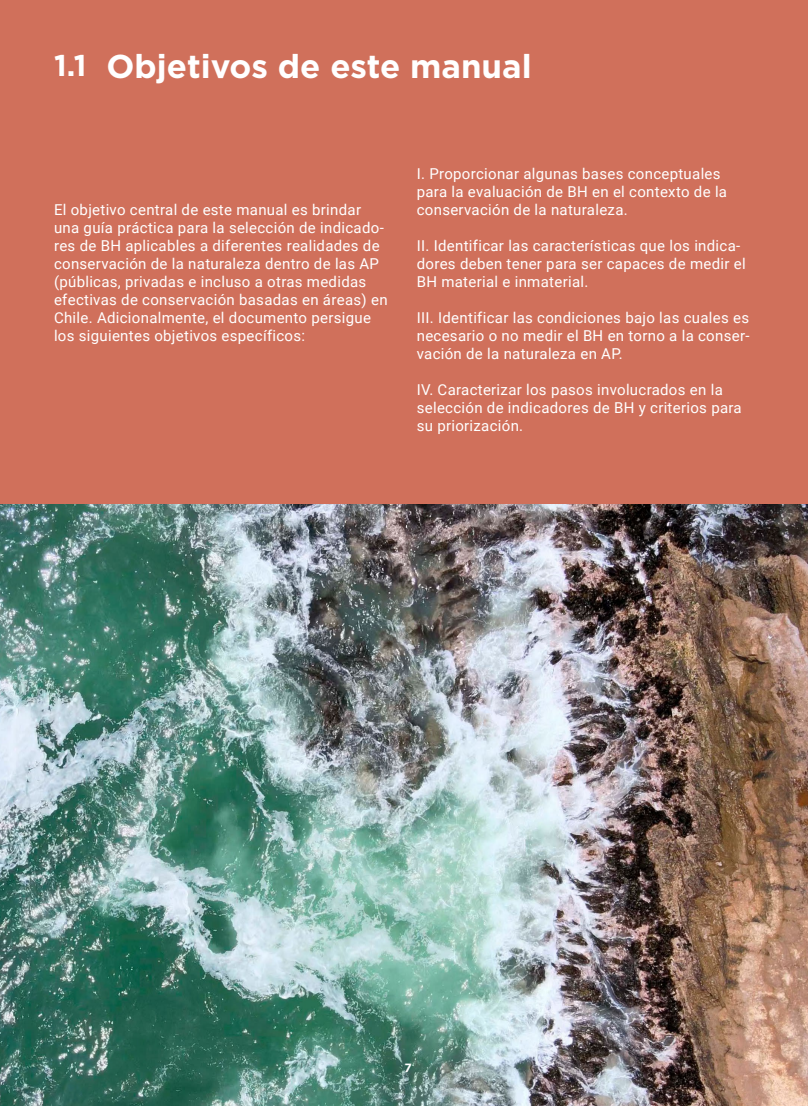
<style>
.page{position:relative;width:808px;height:1106px;background:#fff}
.page>*{position:absolute;margin:0;border:0;box-sizing:border-box;transform-origin:0 0}
.t1{font:700 33px "Gotham";color:#fff}
.t2{font:15px/18px "Roboto";letter-spacing:.02em;color:#fff}
.t3{font:700 12px "Gotham";color:#fff}
.s1{font-size:30px}
</style>
<div class="page">
<div style="left:0;top:0;width:808px;height:504px;background:#d0705b"></div>
<img style="left:0;top:504px;width:808px;height:602px">
<h1 class="t1" style="left:54px;top:47px;width:479px"><span class="s1">1.1</span> Objetivos de este manual</h1>
<p class="t2" style="left:54px;top:200px;width:335px">El objetivo central de este manual es brindar una guía práctica para la selección de indicado&shy;res de BH aplicables a diferentes realidades de conservación de la naturaleza dentro de las AP (públicas, privadas e incluso a otras medidas efectivas de conservación basadas en áreas) en Chile. Adicionalmente, el documento persigue los siguientes objetivos específicos:</p>
<p class="t2" style="left:417px;top:164px;width:312px">I. Proporcionar algunas bases conceptuales para la evaluación de BH en el contexto de la conservación de la naturaleza.</p>
<p class="t2" style="left:417px;top:236px;width:330px">II. Identificar las características que los indica&shy;dores deben tener para ser capaces de medir el<br>BH material e inmaterial.</p>
<p class="t2" style="left:417px;top:308px;width:334px;text-align:justify">III. Identificar las condiciones bajo las cuales es necesario o no medir el BH en torno a la conser&shy;vación de la naturaleza en AP.</p>
<p class="t2" style="left:417px;top:380px;width:326px">IV. Caracterizar los pasos involucrados en la selección de indicadores de BH y criterios para su priorización.</p>
<p class="t3" style="left:404px;top:1061px;width:9px">7</p>
</div>
